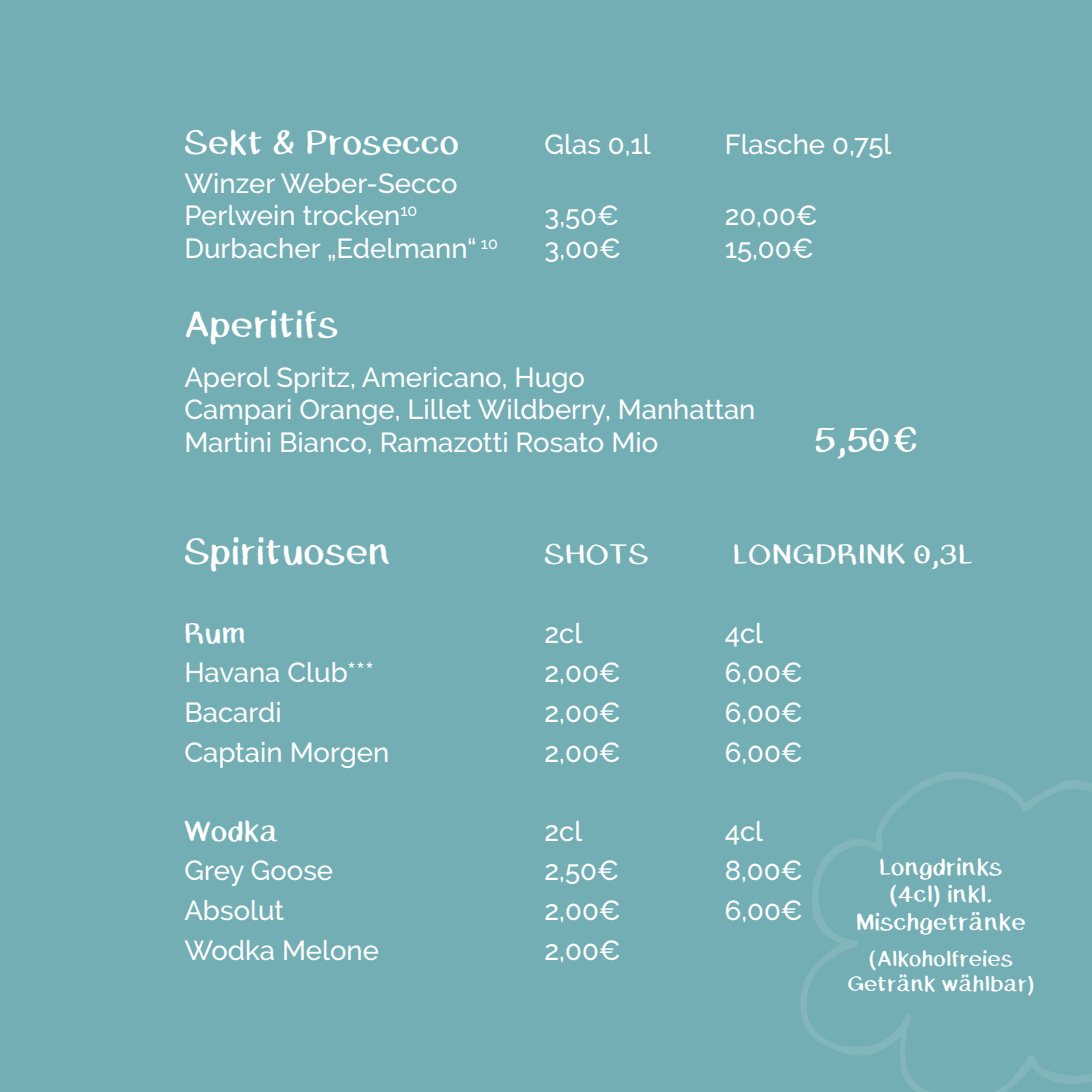
<style>
.page{position:relative;width:1092px;height:1092px;background:#fff}
.page>*{position:absolute;margin:0;border:0;box-sizing:border-box;transform-origin:0 0}
.t1{font:35px "Caballar";color:#fff}
.t2{font:32.5px "Caballar";color:#fff}
.t3{font:500 27.5px/32.5px "Raleway";color:#fff}
.t4{font:27.5px "Caballar";color:#fff}
.t5{font:22.5px/27.2px "Caballar";color:#fff;text-align:center}
.t6{font:20.5px/24.8px "Caballar";color:#fff;text-align:center}
</style>
<div class="page">
<div style="left:0;top:0;width:1091px;height:1091px;background:#72aeb4"></div>
<svg style="left:800px;top:772px;width:291px;height:319px"></svg>
<p class="t2" style="left:184px;top:121px;width:277px">Sekt &amp; Prosecco</p>
<p class="t3" style="left:544px;top:128px;width:108px">Glas 0,1l</p>
<p class="t3" style="left:724px;top:128px;width:168px">Flasche 0,75l</p>
<p class="t3" style="left:184px;top:167px;width:275px">Winzer Weber-Secco<br>Perlwein trocken<sup>10</sup></p>
<p class="t3" style="left:544px;top:199px;width:76px">3,50€</p>
<p class="t3" style="left:724px;top:199px;width:95px">20,00€</p>
<p class="t3" style="left:184px;top:232px;width:315px">Durbacher „Edelmann“ <sup>10</sup></p>
<p class="t3" style="left:544px;top:232px;width:78px">3,00€</p>
<p class="t3" style="left:724px;top:232px;width:90px">15,00€</p>
<p class="t1" style="left:184px;top:302px;width:157px">Aperitifs</p>
<p class="t3" style="left:184px;top:361px;width:572px">Aperol Spritz, Americano, Hugo<br>Campari Orange, Lillet Wildberry, Manhattan<br>Martini Bianco, Ramazotti Rosato Mio</p>
<p class="t1" style="left:814px;top:417px;width:105px">5,50€</p>
<p class="t1" style="left:184px;top:528px;width:209px">Spirituosen</p>
<p class="t4" style="left:544px;top:536px;width:107px">SHOTS</p>
<p class="t4" style="left:733px;top:536px;width:242px">LONGDRINK 0,3L</p>
<p class="t4" style="left:184px;top:615px;width:63px">Rum</p>
<p class="t3" style="left:544px;top:616px;width:39px">2cl</p>
<p class="t3" style="left:724px;top:616px;width:40px">4cl</p>
<p class="t3" style="left:184px;top:656px;width:191px">Havana Club***</p>
<p class="t3" style="left:544px;top:656px;width:78px">2,00€</p>
<p class="t3" style="left:724px;top:656px;width:80px">6,00€</p>
<p class="t3" style="left:184px;top:696px;width:99px">Bacardi</p>
<p class="t3" style="left:544px;top:696px;width:78px">2,00€</p>
<p class="t3" style="left:724px;top:696px;width:80px">6,00€</p>
<p class="t3" style="left:184px;top:735px;width:206px">Captain Morgen</p>
<p class="t3" style="left:544px;top:735px;width:78px">2,00€</p>
<p class="t3" style="left:724px;top:735px;width:80px">6,00€</p>
<p class="t4" style="left:184px;top:813px;width:96px">Wodka</p>
<p class="t3" style="left:544px;top:814px;width:39px">2cl</p>
<p class="t3" style="left:724px;top:814px;width:40px">4cl</p>
<p class="t3" style="left:184px;top:854px;width:150px">Grey Goose</p>
<p class="t3" style="left:544px;top:854px;width:76px">2,50€</p>
<p class="t3" style="left:724px;top:854px;width:79px">8,00€</p>
<p class="t3" style="left:184px;top:894px;width:101px">Absolut</p>
<p class="t3" style="left:544px;top:894px;width:78px">2,00€</p>
<p class="t3" style="left:724px;top:894px;width:80px">6,00€</p>
<p class="t3" style="left:184px;top:933px;width:196px">Wodka Melone</p>
<p class="t3" style="left:544px;top:933px;width:78px">2,00€</p>
<p class="t5" style="left:856px;top:853px;width:172px">Longdrinks (4cl) inkl.<br>Mischgetränke</p>
<p class="t6" style="left:847px;top:946px;width:189px">(Alkoholfreies<br>Getränk wählbar)</p>
</div>
